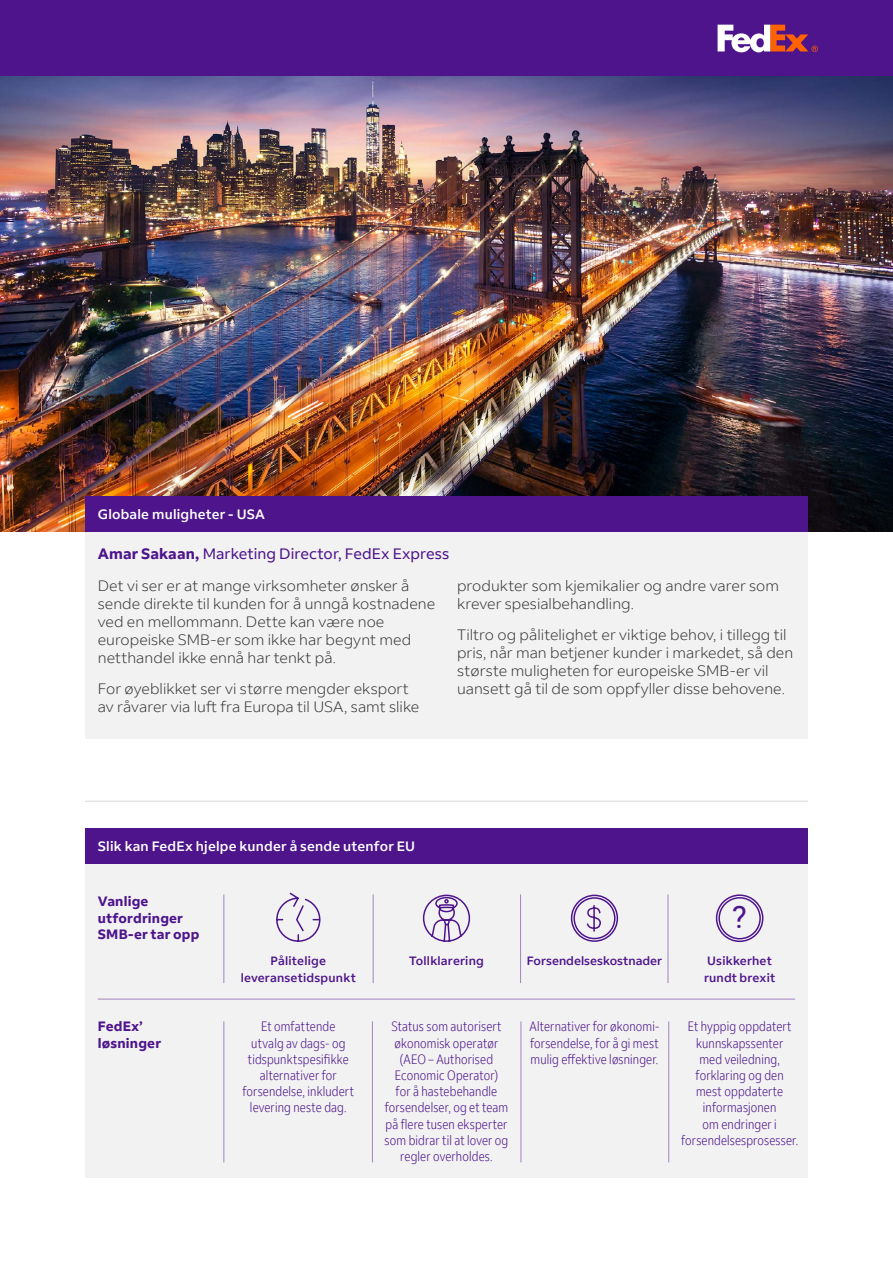
<style>
.page{position:relative;width:893px;height:1263px;background:#fff}
.page>*{position:absolute;margin:0;border:0;box-sizing:border-box;transform-origin:0 0}
.t1{font:30.9px "Roboto";color:#4d148c}
.body_copy_1{font:300 15px/18px "Fed Ex Sans";color:#333}
.body_copy_1-2{font:15px "Fed Ex Sans";letter-spacing:.005em;color:#4d148c}
.boxout_body{font:300 condensed 13.5px/16.2px "Fed Ex Sans";letter-spacing:.01em;color:#4d148c;text-align:center}
.boxout_title{font:500 13.5px "Fed Ex Sans";letter-spacing:.015em;color:#fff}
.body_copy_1-3{font:700 13.5px/16.5px "Fed Ex Sans";letter-spacing:.015em;color:#4d148c}
.body_copy_1-4{font:500 12px/16.5px "Fed Ex Sans";letter-spacing:.015em;color:#4d148c;text-align:center}
.s1{font-weight:700}
</style>
<div class="page">
<div style="left:0;top:0;width:893px;height:77px;background:#4d148c"></div>
<svg style="left:718px;top:25px;width:100px;height:27px"></svg>
<img style="left:0;top:77px;width:893px;height:455px">
<div style="left:85px;top:496px;width:723px;height:128px;background:#f2f2f2"></div>
<div style="left:85px;top:496px;width:723px;height:36px;background:#4d148c"></div>
<div style="left:85px;top:580px;width:723px;height:159px;background:#f2f2f2"></div>
<div style="left:85px;top:828px;width:723px;height:350px;background:#f2f2f2"></div>
<hr style="left:98px;top:999px;width:697px;height:1px;background:#4d148c">
<svg style="left:422px;top:894px;width:49px;height:48px"></svg>
<svg style="left:570px;top:894px;width:49px;height:106px"></svg>
<svg style="left:276px;top:892px;width:45px;height:50px"></svg>
<div style="left:85px;top:828px;width:723px;height:36px;background:#4d148c"></div>
<svg style="left:715px;top:894px;width:49px;height:49px"></svg>
<hr style="left:372px;top:1021px;width:1px;height:141px;background:#4d148c">
<hr style="left:223px;top:1021px;width:1px;height:141px;background:#4d148c">
<hr style="left:223px;top:894px;width:1px;height:89px;background:#4d148c">
<hr style="left:373px;top:894px;width:1px;height:89px;background:#4d148c">
<hr style="left:520px;top:894px;width:1px;height:89px;background:#4d148c">
<hr style="left:668px;top:894px;width:1px;height:89px;background:#4d148c">
<hr style="left:521px;top:1021px;width:1px;height:141px;background:#4d148c">
<hr style="left:668px;top:1021px;width:1px;height:141px;background:#4d148c">
<hr style="left:85px;top:800px;width:723px;height:2px;background:#e3e3e3">
<p class="boxout_title" style="left:98px;top:507px;width:169px">Globale muligheter ‑ USA</p>
<p class="body_copy_1-2" style="left:98px;top:545px;width:353px"><span class="s1">Amar Sakaan,</span> Marketing Director, FedEx Express</p>
<p class="body_copy_1" style="left:98px;top:577px;width:339px">Det vi ser er at mange virksomheter ønsker å sende direkte til kunden for å unngå kostnadene ved en mellommann. Dette kan være noe europeiske SMB-er som ikke har begynt med netthandel ikke ennå har tenkt på.</p>
<p class="body_copy_1" style="left:98px;top:680px;width:323px">For øyeblikket ser vi større mengder eksport av råvarer via luft fra Europa til USA, samt slike</p>
<p class="body_copy_1" style="left:457px;top:577px;width:323px">produkter som kjemikalier og andre varer som krever spesialbehandling.</p>
<p class="body_copy_1" style="left:457px;top:626px;width:338px">Tiltro og pålitelighet er viktige behov, i tillegg til pris, når man betjener kunder i markedet, så den største muligheten for europeiske SMB-er vil uansett gå til de som oppfyller disse behovene.</p>
<p class="boxout_title" style="left:98px;top:838px;width:319px">Slik kan FedEx hjelpe kunder å sende utenfor EU</p>
<p class="body_copy_1-3" style="left:98px;top:893px;width:103px">Vanlige utfordringer<br>SMB-er tar opp</p>
<h1 class="t1" style="left:732px;top:896px;width:16px">?</h1>
<p class="body_copy_1-3" style="left:98px;top:1018px;width:65px">FedEx’ løsninger</p>
<p class="body_copy_1-4" style="left:241px;top:953px;width:117px">Pålitelige leveransetidspunkt</p>
<p class="boxout_body" style="left:243px;top:1019px;width:113px">Et omfattende<br>utvalg av dags- og tidspunktspesifikke alternativer for forsendelse, inkludert levering neste dag.</p>
<p class="boxout_body" style="left:385px;top:1019px;width:125px">Status som autorisert økonomisk operatør (AEO – Authorised<br>Economic Operator)<br>for å hastebehandle forsendelser, og et team på flere tusen eksperter som bidrar til at lover og regler overholdes.</p>
<p class="boxout_body" style="left:529px;top:1019px;width:131px;text-align:justify">Alternativer for økonomi&shy;forsendelse, for å gi mest mulig effektive løsninger.</p>
<p class="boxout_body" style="left:681px;top:1019px;width:119px">Et hyppig oppdatert kunnskapssenter<br>med veiledning, forklaring og den mest oppdaterte informasjonen<br>om endringer i forsendelsesprosesser.</p>
<p class="body_copy_1-4" style="left:409px;top:953px;width:76px">Tollklarering</p>
<p class="body_copy_1-4" style="left:527px;top:953px;width:137px">Forsendelseskostnader</p>
<p class="body_copy_1-4" style="left:704px;top:953px;width:73px;text-align:left">Usikkerhet rundt brexit</p>
</div>
